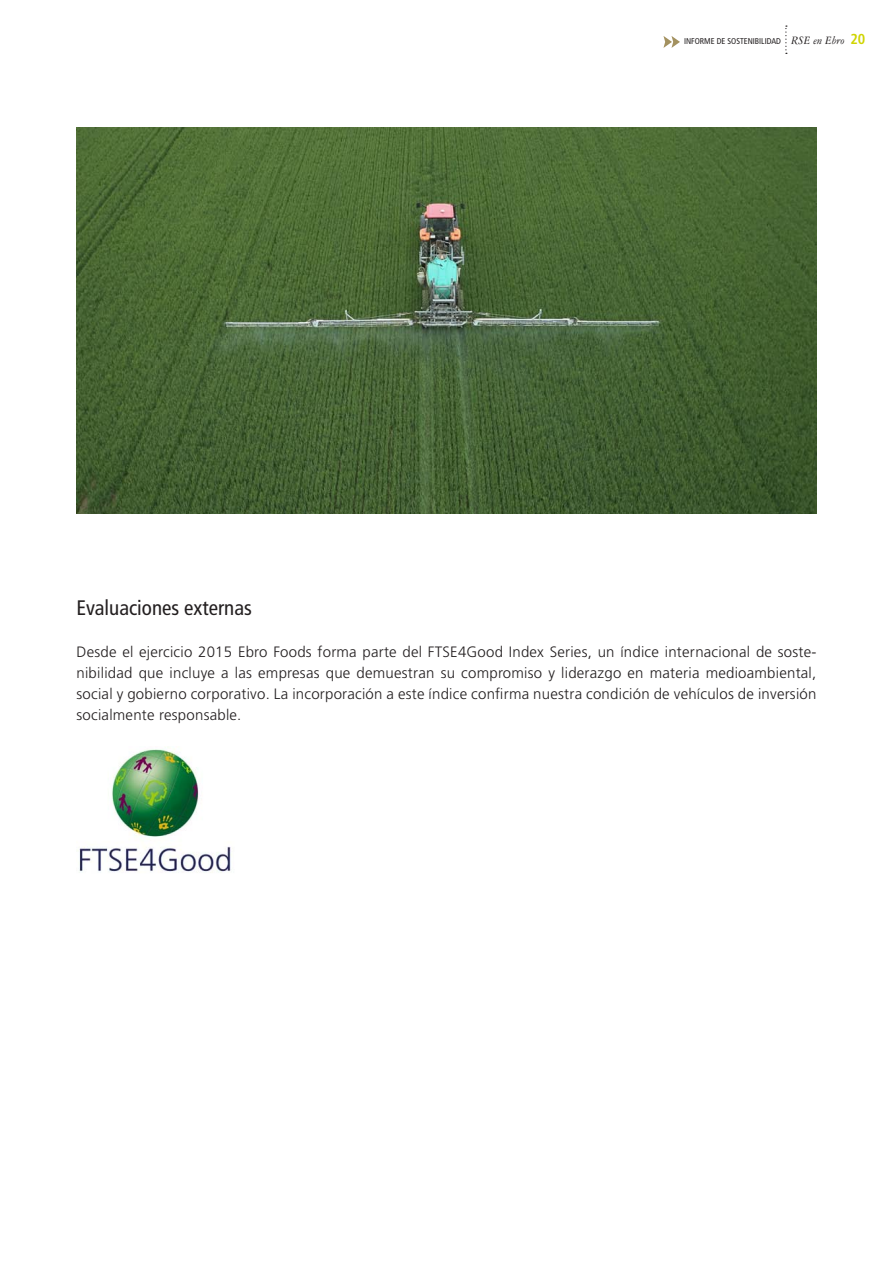
<style>
.page{position:relative;width:893px;height:1263px;background:#fff}
.page>*{position:absolute;margin:0;border:0;box-sizing:border-box;transform-origin:0 0}
.t1{font:condensed 21px "Frutiger LT Std";color:#231f20}
.t2{font:300 15px/21px "Frutiger LT Std";letter-spacing:.015em;color:#231f20;text-align:justify}
.t3{font:condensed 8.4px "Frutiger LT Std";color:#231f20}
.s1{font-family:"Garamond Three";font-style:italic;font-stretch:normal;font-size:12px}
.s2{font-weight:700;font-size:14.4px;color:#cfd400}
</style>
<div class="page">
<svg style="left:663px;top:36px;width:17px;height:12px"></svg>
<svg style="left:785px;top:26px;width:2px;height:28px"></svg>
<img style="left:77px;top:749px;width:154px;height:124px">
<img style="left:77px;top:128px;width:739px;height:385px">
<p class="t3" style="left:684px;top:37px;width:183px">INFORME DE SOSTENIBILIDAD <span class="s1">RSE en Ebro</span> <span class="s2">20</span></p>
<p class="t1" style="left:77px;top:596px;width:177px">Evaluaciones externas</p>
<p class="t2" style="left:77px;top:642px;width:741px">Desde el ejercicio 2015 Ebro Foods forma parte del FTSE4Good Index Series, un índice internacional de soste&shy;nibilidad que incluye a las empresas que demuestran su compromiso y liderazgo en materia medioambiental, social y gobierno corporativo. La incorporación a este índice confirma nuestra condición de vehículos de inversión socialmente responsable.</p>
</div>
